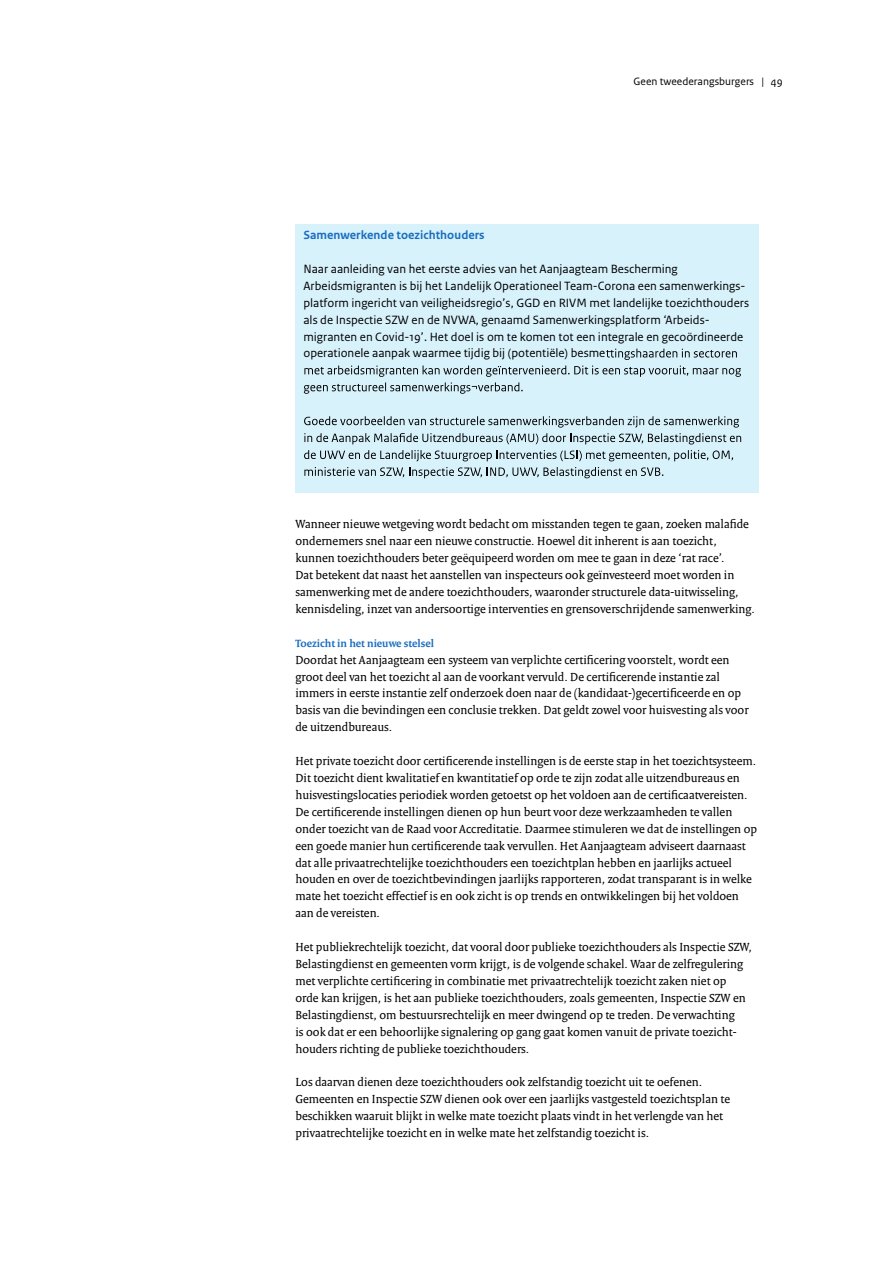
<style>
.page{position:relative;width:893px;height:1263px;background:#fff}
.page>*{position:absolute;margin:0;border:0;box-sizing:border-box;transform-origin:0 0}
.t1{font:12.75px/17px "EMBEDDED b 3+Rijksoverheid Serif";letter-spacing:-.02em;color:#000}
.t2{font:12.75px/17px "EMBEDDED af+Rijksoverheid Sans Text";color:#000}
.t3{font:700 12.75px "EMBEDDED b 1+Rijksoverheid Sans Text";letter-spacing:-.01em;color:#1a6ebf}
.t4{font:700 11.25px "EMBEDDED d 4+Rijksoverheid Serif";letter-spacing:-.025em;color:#1a6ebf}
.t5{font:11.25px "EMBEDDED af+Rijksoverheid Sans Text";color:#000}
</style>
<div class="page">
<div style="left:295px;top:224px;width:464px;height:269px;background:#d8f2fc"></div>
<svg style="left:304px;top:349px;width:437px;height:45px"></svg>
<svg style="left:304px;top:416px;width:437px;height:28px"></svg>
<svg style="left:304px;top:450px;width:429px;height:11px"></svg>
<svg style="left:304px;top:467px;width:359px;height:11px"></svg>
<p class="t5" style="left:633px;top:77px;width:151px">Geen tweederangsburgers | 49</p>
<p class="t3" style="left:303px;top:229px;width:183px">Samenwerkende toezichthouders</p>
<p class="t2" style="left:303px;top:261px;width:447px">Naar aanleiding van het eerste advies van het Aanjaagteam Bescherming Arbeidsmigranten is bij het Landelijk Operationeel Team-Corona een samenwerkings&shy;platform ingericht van veiligheidsregio’s, GGD en RIVM met landelijke toezichthouders als de Inspectie SZW en de NVWA, genaamd Samenwerkingsplatform ‘Arbeids&shy;migranten en Covid-19’. Het doel is om te komen tot een integrale en gecoördineerde operationele aanpak waarmee tijdig bij (potentiële) besme</p>
<p class="t1" style="left:295px;top:517px;width:461px">Wanneer nieuwe wetgeving wordt bedacht om misstanden tegen te gaan, zoeken malafide ondernemers snel naar een nieuwe constructie. Hoewel dit inherent is aan toezicht, kunnen toezichthouders beter geëquipeerd worden om mee te gaan in deze ‘rat race’.<br>Dat betekent dat naast het aanstellen van inspecteurs ook geïnvesteerd moet worden in samenwerking met de andere toezichthouders, waaronder structurele data-uitwisseling, kennisdeling, inzet van andersoortige interventies en grensoverschrijdende samenwerking.</p>
<p class="t4" style="left:295px;top:639px;width:140px">Toezicht in het nieuwe stelsel</p>
<p class="t1" style="left:295px;top:652px;width:455px">Doordat het Aanjaagteam een systeem van verplichte certificering voorstelt, wordt een groot deel van het toezicht al aan de voorkant vervuld. De certificerende instantie zal immers in eerste instantie zelf onderzoek doen naar de (kandidaat-)gecertificeerde en op basis van die bevindingen een conclusie trekken. Dat geldt zowel voor huisvesting als voor de uitzendbureaus.</p>
<p class="t1" style="left:295px;top:753px;width:463px">Het private toezicht door certificerende instellingen is de eerste stap in het toezichtsysteem.<br>Dit toezicht dient kwalitatief en kwantitatief op orde te zijn zodat alle uitzendbureaus en huisvestingslocaties periodiek worden getoetst op het voldoen aan de certificaatvereisten.<br>De certificerende instellingen dienen op hun beurt voor deze werkzaamheden te vallen onder toezicht van de Raad voor Accreditatie. Daarmee stimuleren we dat de instellingen op een goede manier hun certificerende taak vervullen. Het Aanjaagteam adviseert daarnaast dat alle privaatrechtelijke toezichthouders een toezichtplan hebben en jaarlijks actueel houden en over de toezichtbevindingen jaarlijks rapporteren, zodat transparant is in welke mate het toezicht effectief is en ook zicht is op trends en ontwikkelingen bij het voldoen aan de vereisten.</p>
<p class="t1" style="left:295px;top:939px;width:458px">Het publiekrechtelijk toezicht, dat vooral door publieke toezichthouders als Inspectie SZW, Belastingdienst en gemeenten vorm krijgt, is de volgende schakel. Waar de zelfregulering met verplichte certificering in combinatie met privaatrechtelijk toezicht zaken niet op orde kan krijgen, is het aan publieke toezichthouders, zoals gemeenten, Inspectie SZW en Belastingdienst, om bestuursrechtelijk en meer dwingend op te treden. De verwachting<br>is ook dat er een behoorlijke signalering op gang gaat komen vanuit de private toezicht&shy;houders richting de publieke toezichthouders.</p>
<p class="t1" style="left:295px;top:1075px;width:436px">Los daarvan dienen deze toezichthouders ook zelfstandig toezicht uit te oefenen.<br>Gemeenten en Inspectie SZW dienen ook over een jaarlijks vastgesteld toezichtsplan te beschikken waaruit blijkt in welke mate toezicht plaats vindt in het verlengde van het privaatrechtelijke toezicht en in welke mate het zelfstandig toezicht is.</p>
</div>
